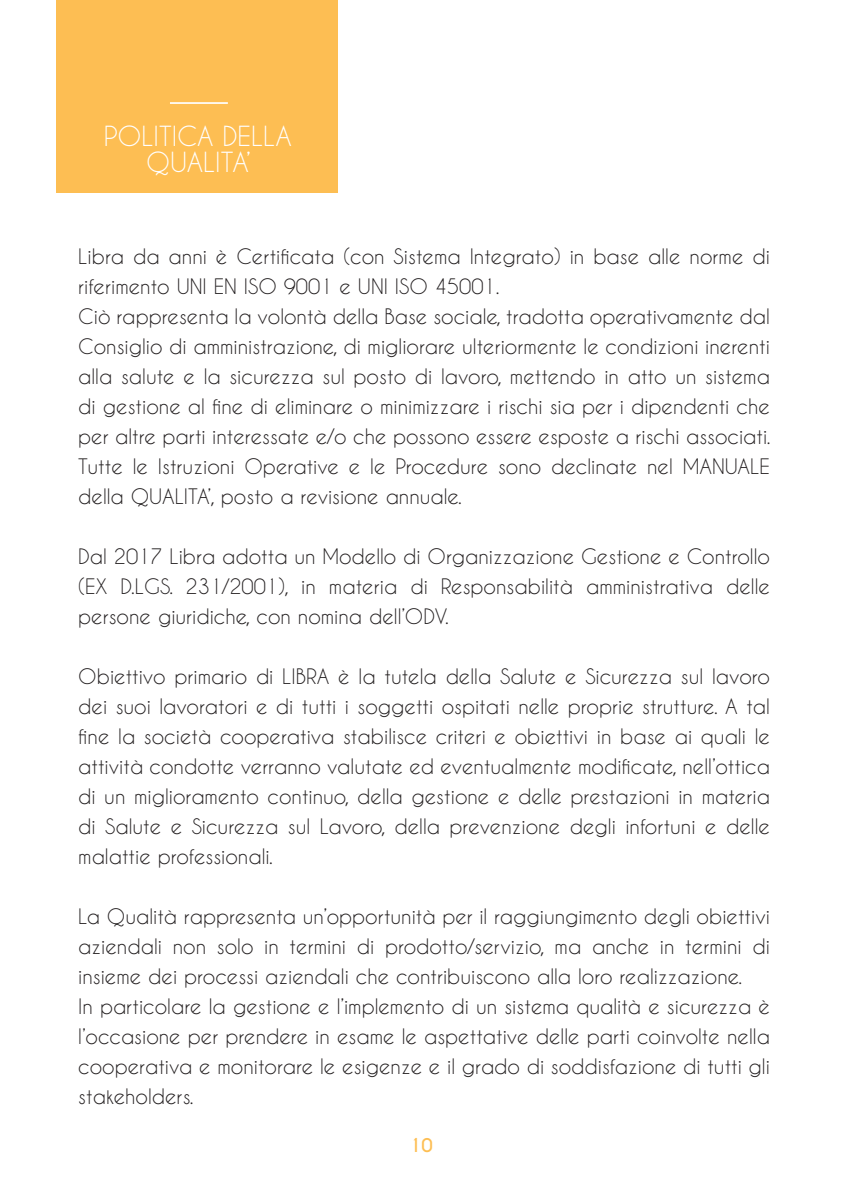
<style>
.page{position:relative;width:842px;height:1191px;background:#fff}
.page>*{position:absolute;margin:0;border:0;box-sizing:border-box;transform-origin:0 0}
.t1{font:26px/26px "Caviar Dreams";color:#fff;text-align:center}
.t2{font:20px/30px "Caviar Dreams";color:#231f20}
.t3{font:700 18px "Caviar Dreams";color:#fdbe53}
</style>
<div class="page">
<div style="left:57px;top:0;width:281px;height:193px;background:#fdbe53"></div>
<hr style="left:170px;top:102px;width:58px;height:2px;background:#fff">
<h1 class="t1" style="left:104px;top:123px;width:190px">POLITICA DELLA<br>QUALITA’</h1>
<p class="t2" style="left:78px;top:241px;width:694px">Libra da anni è Certificata (con Sistema Integrato) in base alle norme di riferimento UNI EN ISO 9001 e UNI ISO 45001.<br>Ciò rappresenta la volontà della Base sociale, tradotta operativamente dal Consiglio di amministrazione, di migliorare ulteriormente le condizioni inerenti alla salute e la sicurezza sul posto di lavoro, mettendo in atto un sistema di gestione al fine di eliminare o minimizzare i rischi sia per i dipendenti che per altre parti interessate e/o che possono essere esposte a rischi associati.<br>Tutte le Istruzioni Operative e le Procedure sono declinate nel MANUALE della QUALITA’, posto a revisione annuale.</p>
<p class="t2" style="left:78px;top:541px;width:693px;text-align:justify">Dal 2017 Libra adotta un Modello di Organizzazione Gestione e Controllo (EX D.LGS. 231/2001), in materia di Responsabilità amministrativa delle persone giuridiche, con nomina dell’ODV.</p>
<p class="t2" style="left:78px;top:661px;width:693px;text-align:justify">Obiettivo primario di LIBRA è la tutela della Salute e Sicurezza sul lavoro dei suoi lavoratori e di tutti i soggetti ospitati nelle proprie strutture. A tal fine la società cooperativa stabilisce criteri e obiettivi in base ai quali le attività condotte verranno valutate ed eventualmente modificate, nell’ottica di un miglioramento continuo, della gestione e delle prestazioni in materia di Salute e Sicurezza sul Lavoro, della prevenzione degli infortuni e delle malattie professionali.</p>
<p class="t2" style="left:78px;top:901px;width:693px">La Qualità rappresenta un’opportunità per il raggiungimento degli obiettivi aziendali non solo in termini di prodotto/servizio, ma anche in termini di insieme dei processi aziendali che contribuiscono alla loro realizzazione.<br>In particolare la gestione e l’implemento di un sistema qualità e sicurezza è l’occasione per prendere in esame le aspettative delle parti coinvolte nella cooperativa e monitorare le esigenze e il grado di soddisfazione di tutti gli stakeholders.</p>
<p class="t3" style="left:409px;top:1134px;width:25px">10</p>
</div>
